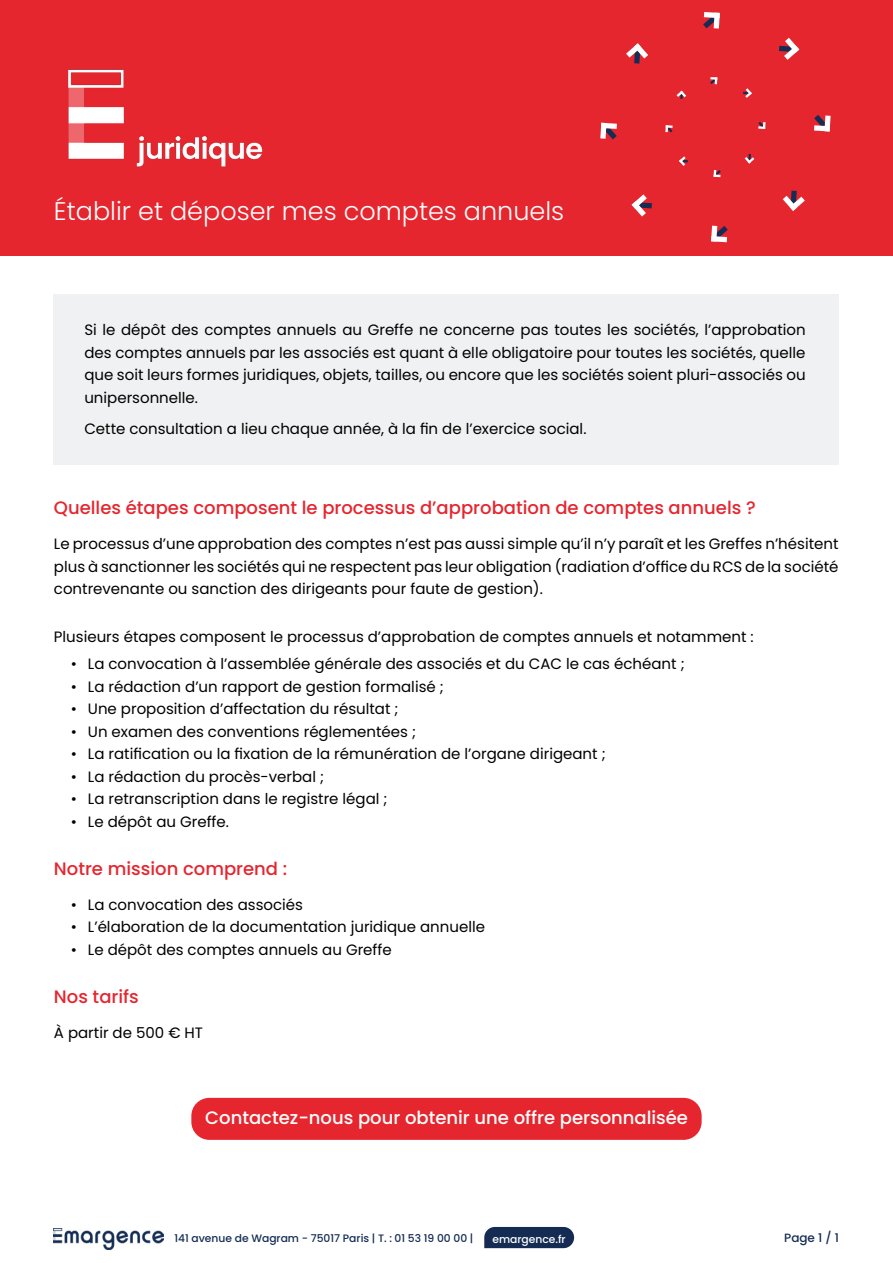
<style>
.page{position:relative;width:893px;height:1263px;background:#fff}
.page>*{position:absolute;margin:0;border:0;box-sizing:border-box;transform-origin:0 0}
.t1{font:300 25.5px "Poppins";color:#fff}
.t2{font:500 18px "Poppins";color:#e6262f}
.t3{font:500 18px "Poppins";color:#fff}
.t4{font:15px/22.5px "Poppins";color:#000;text-align:justify}
.t5{font:500 12px "Poppins";color:#152c54}
.t6{font:500 10.65px "Poppins";color:#152c54}
.t7{font:500 10.65px "Poppins";color:#fff}
</style>
<div class="page">
<img style="left:54px;top:1228px;width:110px;height:21px">
<div style="left:484px;top:1227px;width:90px;height:21px;background:#142b54"></div>
<div style="left:0;top:0;width:893px;height:255px;background:#e6262f"></div>
<img style="left:68px;top:69px;width:195px;height:98px">
<div style="left:54px;top:294px;width:785px;height:171px;background:#f0f1f2"></div>
<svg style="left:665px;top:125px;width:8px;height:7px"></svg>
<svg style="left:679px;top:156px;width:9px;height:10px"></svg>
<svg style="left:714px;top:170px;width:7px;height:7px"></svg>
<svg style="left:745px;top:154px;width:9px;height:10px"></svg>
<svg style="left:758px;top:122px;width:7px;height:7px"></svg>
<svg style="left:743px;top:88px;width:9px;height:10px"></svg>
<svg style="left:710px;top:77px;width:7px;height:7px"></svg>
<svg style="left:677px;top:91px;width:9px;height:8px"></svg>
<svg style="left:600px;top:123px;width:17px;height:16px"></svg>
<svg style="left:632px;top:194px;width:20px;height:22px"></svg>
<svg style="left:711px;top:226px;width:17px;height:16px"></svg>
<svg style="left:783px;top:191px;width:22px;height:20px"></svg>
<svg style="left:814px;top:115px;width:17px;height:16px"></svg>
<svg style="left:779px;top:38px;width:20px;height:22px"></svg>
<svg style="left:703px;top:12px;width:17px;height:17px"></svg>
<svg style="left:626px;top:43px;width:22px;height:21px"></svg>
<div style="left:191px;top:1098px;width:511px;height:42px;background:#e6262f;border-radius:18px"></div>
<h1 class="t1" style="left:54px;top:196px;width:512px">Établir et déposer mes comptes annuels</h1>
<p class="t4" style="left:84px;top:319px;width:723px">Si le dépôt des comptes annuels au Greffe ne concerne pas toutes les sociétés, l’approbation des comptes annuels par les associés est quant à elle obligatoire pour toutes les sociétés, quelle que soit leurs formes juridiques, objets, tailles, ou encore que les sociétés soient pluri-associés ou unipersonnelle.</p>
<p class="t4" style="left:84px;top:417px;width:504px">Cette consultation a lieu chaque année, à la fin de l’exercice social.</p>
<p class="t2" style="left:54px;top:497px;width:703px">Quelles étapes composent le processus d’approbation de comptes annuels ?</p>
<p class="t4" style="left:54px;top:533px;width:786px">Le processus d’une approbation des comptes n’est pas aussi simple qu’il n’y paraît et les Greffes n’hésitent plus à sanctionner les sociétés qui ne respectent pas leur obligation (radiation d’office du RCS de la société contrevenante ou sanction des dirigeants pour faute de gestion).</p>
<p class="t4" style="left:54px;top:626px;width:701px">Plusieurs étapes composent le processus d’approbation de comptes annuels et notamment :</p>
<p class="t4" style="left:71px;top:652px;width:615px">• La convocation à l’assemblée générale des associés et du CAC le cas échéant ;</p>
<p class="t4" style="left:71px;top:675px;width:374px">• La rédaction d’un rapport de gestion formalisé ;</p>
<p class="t4" style="left:71px;top:697px;width:329px">• Une proposition d’affectation du résultat ;</p>
<p class="t4" style="left:71px;top:720px;width:347px">• Un examen des conventions réglementées ;</p>
<p class="t4" style="left:71px;top:742px;width:536px">• La ratification ou la fixation de la rémunération de l’organe dirigeant ;</p>
<p class="t4" style="left:71px;top:765px;width:255px">• La rédaction du procès-verbal ;</p>
<p class="t4" style="left:71px;top:787px;width:318px">• La retranscription dans le registre légal ;</p>
<p class="t4" style="left:71px;top:810px;width:160px">• Le dépôt au Greffe.</p>
<p class="t2" style="left:54px;top:858px;width:235px">Notre mission comprend :</p>
<p class="t4" style="left:71px;top:893px;width:234px">• La convocation des associés</p>
<p class="t4" style="left:71px;top:916px;width:416px">• L’élaboration de la documentation juridique annuelle</p>
<p class="t4" style="left:71px;top:938px;width:322px">• Le dépôt des comptes annuels au Greffe</p>
<p class="t2" style="left:54px;top:986px;width:86px">Nos tarifs</p>
<p class="t4" style="left:54px;top:1022px;width:151px">À partir de 500 € HT</p>
<p class="t3" style="left:205px;top:1108px;width:484px">Contactez-nous pour obtenir une offre personnalisée</p>
<p class="t6" style="left:174px;top:1232px;width:300px">141 avenue de Wagram - 75017 Paris | T. : 01 53 19 00 00 |</p>
<p class="t7" style="left:492px;top:1232px;width:75px">emargence.fr</p>
<p class="t5" style="left:784px;top:1231px;width:56px">Page 1 / 1</p>
</div>
